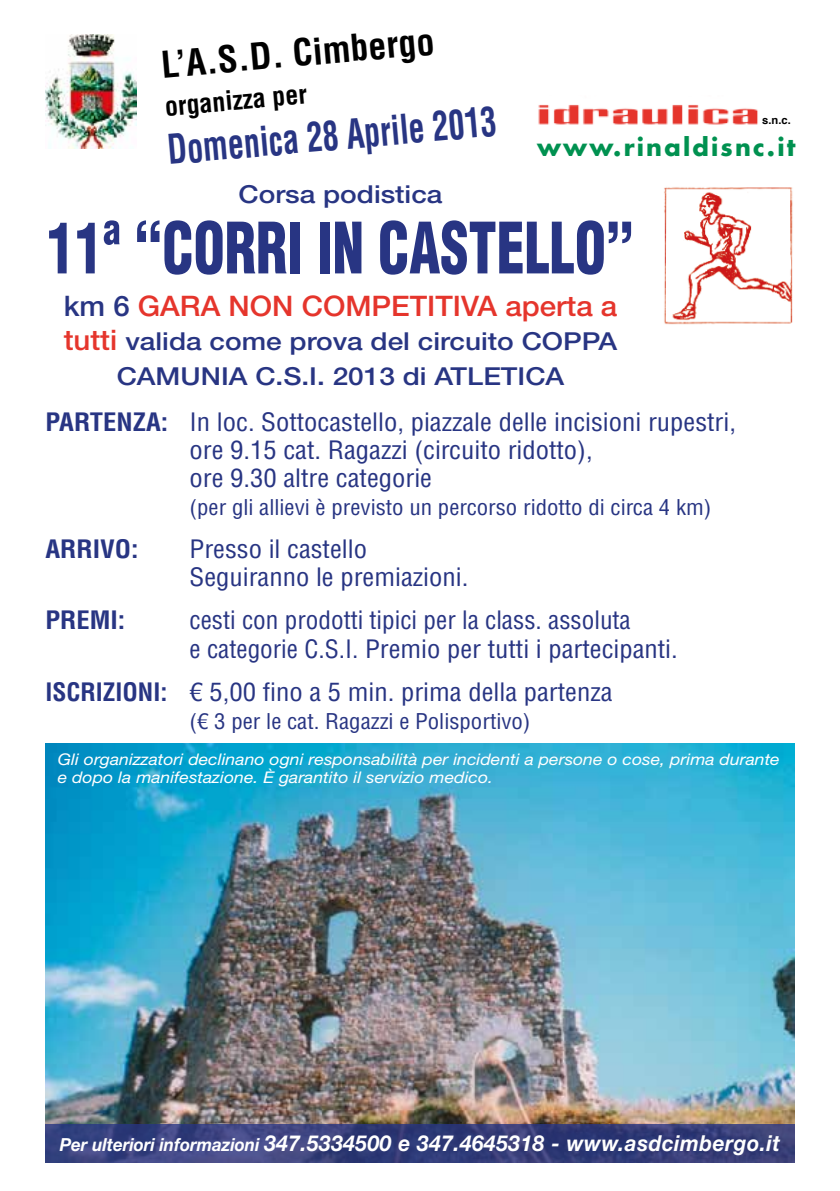
<style>
.page{position:relative;width:840px;height:1191px;background:#fff}
.page>*{position:absolute;margin:0;border:0;box-sizing:border-box;transform-origin:0 0}
.t1{font:900 condensed 69px "Helvetica LT Std";color:#283583;scale:.81 1}
.t2{font:700 condensed 40px "Helvetica LT Std";color:#283583;scale:.8 1}
.t3{font:700 condensed 36px "Helvetica LT Std";color:#000}
.t4{font:500 28.4px "Helvetica Neue LT Std";color:#e5352c;scale:1.04 1}
.t5{font:700 condensed 26px "Helvetica LT Std";color:#000}
.t6{font:condensed 24.8px/28.4px "Helvetica LT Std";color:#283583;scale:1.07 1}
.t7{font:condensed 24.8px/29.8px "Helvetica LT Std";color:#283583}
.t8{font:500 24.8px/35.4px "Helvetica Neue LT Std";color:#283583;text-align:center;scale:1.13 1}
.t9{font:700 condensed 24.8px "Helvetica LT Std";color:#283583;scale:1.07 1}
.t10{font:700 24px "Futura Std";letter-spacing:.09em;color:#009150}
.t11{font:italic 700 22px "Helvetica Neue LT Std";letter-spacing:.03em;color:#fff;scale:.94 1}
.t12{font:condensed 21.2px "Helvetica LT Std";color:#283583;scale:1.07 1}
.t13{font:italic 16px/17.8px "Helvetica Neue LT Std";color:#fff;scale:1.1 1}
.t14{font:700 11.2px "Helvetica";color:#000}
.s1{color:#283583}
.s2{font-size:28.4px;color:#e5352c}
.s3{font-weight:700}
.s4{font-size:18px}
</style>
<div class="page">
<img style="left:45px;top:743px;width:749px;height:380px">
<img style="left:45px;top:34px;width:91px;height:114px">
<img style="left:538px;top:104px;width:220px;height:21px">
<img style="left:664px;top:187px;width:129px;height:138px">
<svg style="left:45px;top:1123px;width:749px;height:39px;background:#38407a"></svg>
<h3 class="t3" style="left:159px;top:42px;width:275px;rotate:-5deg">L’A.S.D. Cimbergo</h3>
<p class="t5" style="left:163px;top:90px;width:144px;rotate:-5deg">organizza per</p>
<h2 class="t2" style="left:165px;top:125px;width:414px;rotate:-5deg">Domenica 28 Aprile 2013</h2>
<p class="t8" style="left:238px;top:177px;width:182px">Corsa podistica</p>
<p class="t14" style="left:761px;top:111px;width:30px">s.n.c.</p>
<p class="t10" style="left:536px;top:131px;width:260px">www.rinaldisnc.it</p>
<h1 class="t1" style="left:47px;top:204px;width:725px">11ª “CORRI IN CASTELLO”</h1>
<p class="t4" style="left:64px;top:289px;width:533px"><span class="s1">km 6</span> GARA NON COMPETITIVA aperta a</p>
<p class="t8" style="left:64px;top:323px;width:491px"><span class="s2">tutti</span> valida come prova del circuito COPPA<br>CAMUNIA C.S.I. 2013 di ATLETICA</p>
<p class="t6" style="left:189px;top:407px;width:512px;text-indent:-144px"><span class="s3">PARTENZA:</span> In loc. Sottocastello, piazzale delle incisioni rupestri, ore 9.15 cat. Ragazzi (circuito ridotto),<br>ore 9.30 altre categorie</p>
<p class="t12" style="left:189px;top:494px;width:489px">(per gli allievi è previsto un percorso ridotto di circa 4 km)</p>
<p class="t9" style="left:45px;top:533px;width:89px">ARRIVO:</p>
<p class="t6" style="left:189px;top:534px;width:262px">Presso il castello<br>Seguiranno le premiazioni.</p>
<p class="t9" style="left:45px;top:604px;width:76px">PREMI:</p>
<p class="t7" style="left:189px;top:604px;width:489px">cesti con prodotti tipici per la class. assoluta<br>e categorie C.S.I. Premio per tutti i partecipanti.</p>
<p class="t6" style="left:45px;top:677px;width:531px"><span class="s3">ISCRIZIONI:</span> € 5,00 fino a 5 min. prima della partenza</p>
<p class="t12" style="left:189px;top:708px;width:320px">(€ 3 per le cat. Ragazzi e Polisportivo)</p>
<p class="t13" style="left:58px;top:750px;width:657px">Gli organizzatori declinano ogni responsabilità per incidenti a persone o cose, prima durante e dopo la manifestazione. È garantito il servizio medico.</p>
<p class="t11" style="left:60px;top:1129px;width:767px"><span class="s4">Per ulteriori informazioni</span> 347.5334500 e 347.4645318 - www.asdcimbergo.it</p>
</div>
